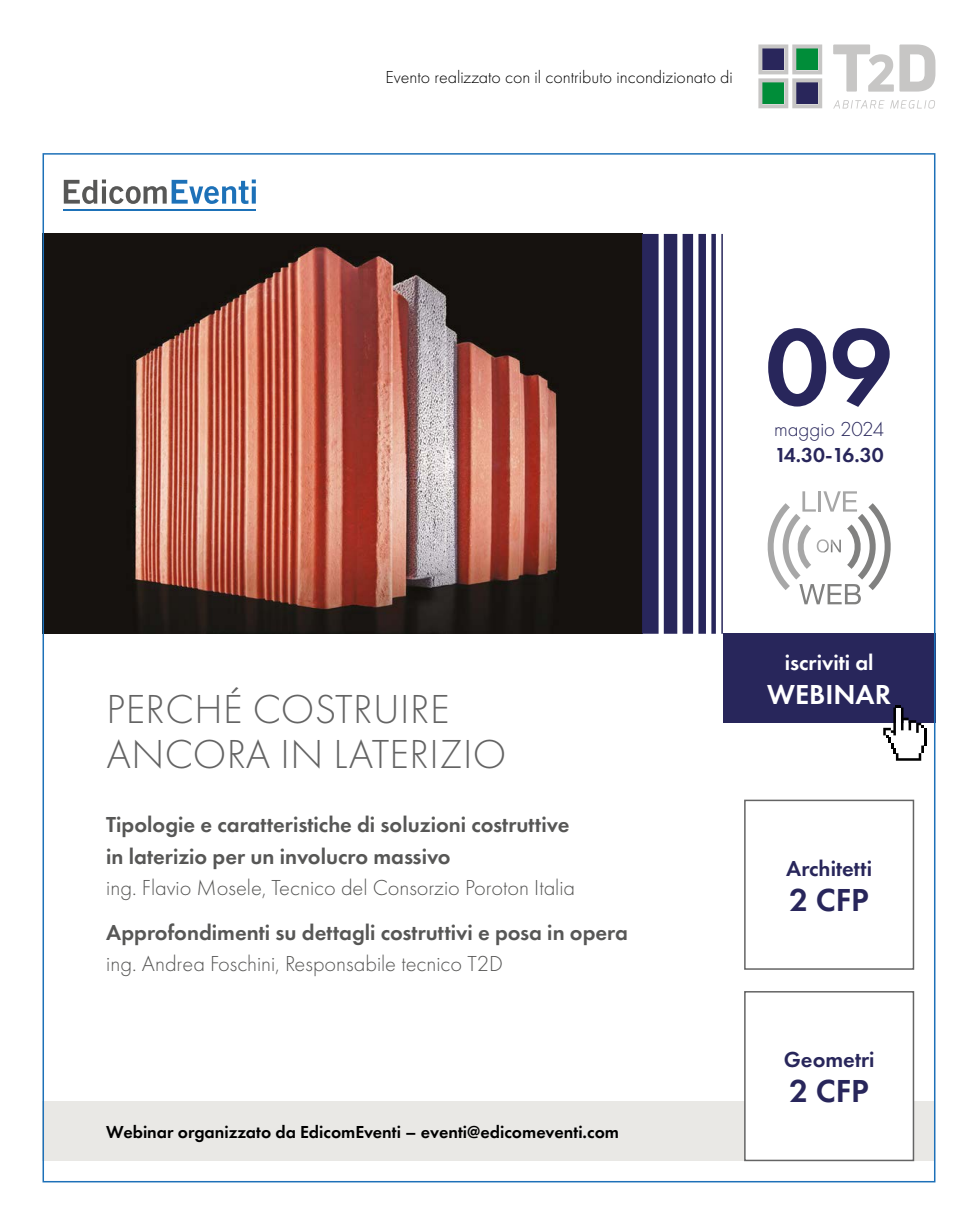
<style>
.page{position:relative;width:978px;height:1225px;background:#fff}
.page>*{position:absolute;margin:0;border:0;box-sizing:border-box;transform-origin:0 0}
.t1{font:600 112.5px "Futura PT";color:#28265b}
.t2{font:300 42px/45px "Futura PT";letter-spacing:.01em;color:#646464}
.t3{font:600 33px "Futura PT";color:#28265b}
.t4{font:600 28.5px "Futura PT";color:#fff}
.t5{font:600 22.5px/31.5px "Futura PT";color:#575756}
.t6{font:300 22.5px "Futura PT";color:#575756}
.t7{font:600 22.5px "Futura PT";color:#28265b}
.t8{font:600 22.5px "Futura PT";color:#fff}
.t9{font:600 21px "Futura PT";letter-spacing:-.045em;color:#28265b}
.t10{font:300 21px "Futura PT";color:#28265b}
.t11{font:600 18px "Futura PT";color:#000}
.t12{font:300 18px "Futura PT";color:#000}
</style>
<div class="page">
<img style="left:46px;top:234px;width:596px;height:400px">
<div style="left:664px;top:234px;width:13px;height:400px;background:#28265b"></div>
<div style="left:642px;top:234px;width:17px;height:400px;background:#28265b"></div>
<div style="left:683px;top:234px;width:10px;height:400px;background:#28265b"></div>
<div style="left:698px;top:234px;width:8px;height:400px;background:#28265b"></div>
<div style="left:711px;top:234px;width:5px;height:400px;background:#28265b"></div>
<hr style="left:721px;top:234px;width:2px;height:400px;background:#28265b">
<div style="left:43px;top:1101px;width:892px;height:60px;background:#e9e8e5"></div>
<div style="left:723px;top:634px;width:212px;height:89px;background:#28265b"></div>
<svg style="left:883px;top:705px;width:43px;height:55px"></svg>
<svg style="left:768px;top:491px;width:123px;height:113px"></svg>
<div style="left:744px;top:799px;width:170px;height:170px;border:2px solid #646464"></div>
<div style="left:745px;top:991px;width:168px;height:169px;background:#fff"></div>
<div style="left:744px;top:991px;width:170px;height:170px;border:2px solid #646464"></div>
<svg style="left:758px;top:44px;width:64px;height:64px;background:#7d9c95"></svg>
<svg style="left:833px;top:44px;width:102px;height:48px"></svg>
<svg style="left:833px;top:100px;width:102px;height:9px"></svg>
<svg style="left:64px;top:179px;width:192px;height:25px"></svg>
<hr style="left:64px;top:209px;width:192px;height:1px;background:#1d71b8">
<p class="t12" style="left:386px;top:68px;width:349px">Evento realizzato con il contributo incondizionato di</p>
<h2 class="t2" style="left:107px;top:688px;width:402px">PERCHÉ COSTRUIRE<br>ANCORA IN LATERIZIO</h2>
<p class="t5" style="left:106px;top:811px;width:465px">Tipologie e caratteristiche di soluzioni costruttive in laterizio per un involucro massivo</p>
<p class="t6" style="left:106px;top:876px;width:470px">ing. Flavio Mosele, Tecnico del Consorzio Poroton Italia</p>
<p class="t5" style="left:106px;top:918px;width:523px">Approfondimenti su dettagli costruttivi e posa in opera</p>
<p class="t6" style="left:106px;top:952px;width:398px">ing. Andrea Foschini, Responsabile tecnico T2D</p>
<p class="t11" style="left:106px;top:1125px;width:514px">Webinar organizzato da EdicomEventi – eventi@edicomeventi.com</p>
<h1 class="t1" style="left:765px;top:321px;width:129px">09</h1>
<p class="t10" style="left:774px;top:419px;width:112px">maggio 2024</p>
<p class="t9" style="left:775px;top:446px;width:110px">14.30-16.30</p>
<p class="t8" style="left:785px;top:653px;width:90px">iscriviti al</p>
<p class="t4" style="left:767px;top:683px;width:125px">WEBINAR</p>
<p class="t7" style="left:786px;top:859px;width:87px">Architetti</p>
<h3 class="t3" style="left:789px;top:886px;width:81px">2 CFP</h3>
<p class="t7" style="left:784px;top:1050px;width:92px">Geometri</p>
<h3 class="t3" style="left:789px;top:1077px;width:81px">2 CFP</h3>
</div>
